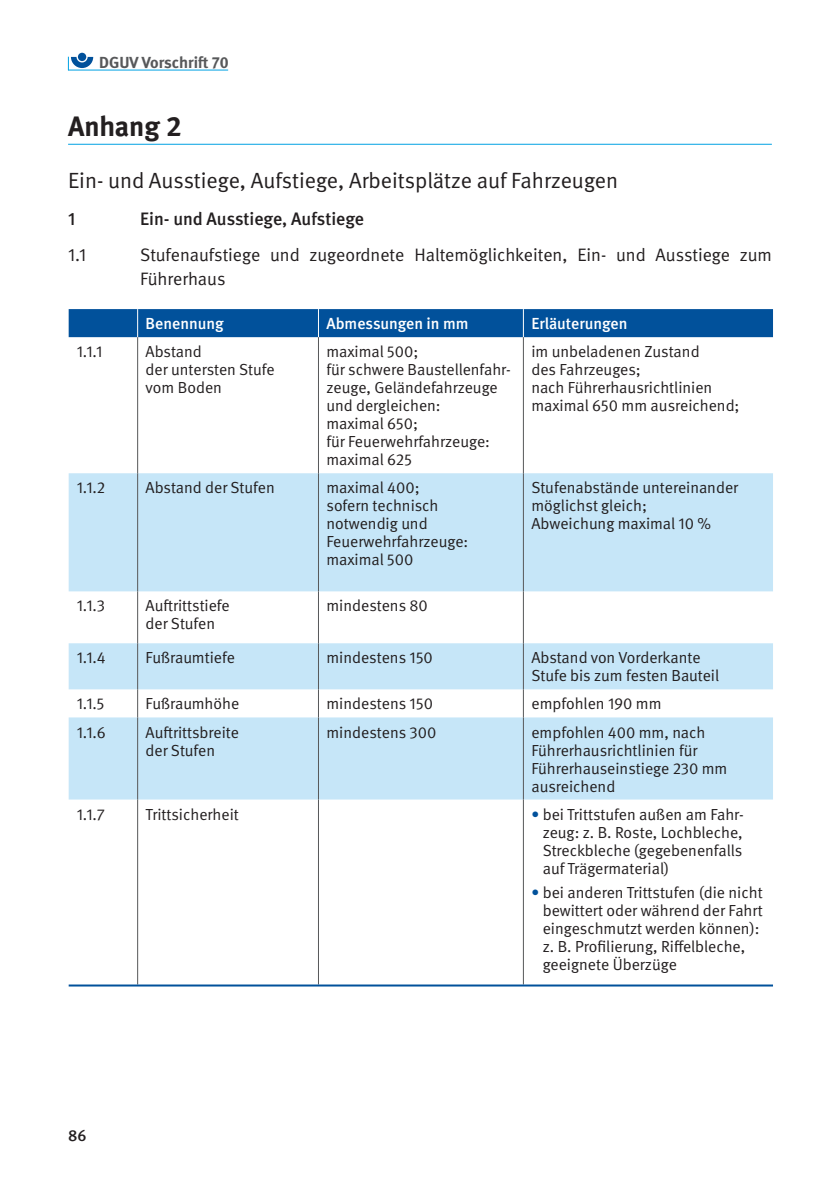
<style>
.page{position:relative;width:840px;height:1191px;background:#fff}
.page>*{position:absolute;margin:0;border:0;box-sizing:border-box;transform-origin:0 0}
.t1{font:700 28px "DGUV Meta";color:#231f20}
.t2{font:22px "DGUV Meta";color:#231f20}
.t3{font:18px/24px "DGUV Meta";color:#231f20}
.t4{font:500 18px "DGUV Meta";color:#231f20}
.t5{font:16px/18px "DGUV Meta";color:#231f20}
.t6{font:500 16px "DGUV Meta";color:#fff}
.t7{font:700 16px "DGUV Meta";color:#57585a}
.t8{font:500 16px "DGUV Meta";color:#231f20}
.s1{font-weight:500;color:#01519b}
</style>
<div class="page">
<div style="left:78px;top:53px;width:8px;height:8px;background:#01519b;border-radius:50%"></div>
<hr style="left:68px;top:70px;width:160px;height:1px;background:#00a1e3">
<svg style="left:68px;top:57px;width:25px;height:13px"></svg>
<hr style="left:68px;top:144px;width:703px;height:1px;background:#00a1e3">
<svg style="left:69px;top:473px;width:703px;height:326px;fill:#c6e6f8"></svg>
<div style="left:69px;top:309px;width:703px;height:28px;background:#01519b"></div>
<hr style="left:137px;top:337px;width:1px;height:136px;background:#57585a">
<hr style="left:318px;top:337px;width:1px;height:136px;background:#57585a">
<hr style="left:522px;top:337px;width:1px;height:136px;background:#57585a">
<hr style="left:137px;top:473px;width:1px;height:118px;background:#57585a">
<hr style="left:318px;top:473px;width:1px;height:118px;background:#57585a">
<hr style="left:522px;top:473px;width:1px;height:118px;background:#57585a">
<hr style="left:137px;top:591px;width:1px;height:52px;background:#57585a">
<hr style="left:318px;top:591px;width:1px;height:52px;background:#57585a">
<hr style="left:522px;top:591px;width:1px;height:52px;background:#57585a">
<hr style="left:137px;top:643px;width:1px;height:46px;background:#57585a">
<hr style="left:318px;top:643px;width:1px;height:46px;background:#57585a">
<hr style="left:522px;top:643px;width:1px;height:46px;background:#57585a">
<svg style="left:137px;top:689px;width:1px;height:28px"></svg>
<svg style="left:318px;top:689px;width:1px;height:28px"></svg>
<svg style="left:522px;top:689px;width:1px;height:28px"></svg>
<hr style="left:137px;top:717px;width:1px;height:82px;background:#57585a">
<hr style="left:318px;top:717px;width:1px;height:82px;background:#57585a">
<hr style="left:522px;top:717px;width:1px;height:82px;background:#57585a">
<hr style="left:137px;top:799px;width:1px;height:185px;background:#57585a">
<hr style="left:318px;top:799px;width:1px;height:185px;background:#57585a">
<hr style="left:522px;top:799px;width:1px;height:185px;background:#57585a">
<hr style="left:69px;top:984px;width:703px;height:2px;background:#01519b">
<p class="t7" style="left:99px;top:56px;width:131px">DGUV Vorschrift 70</p>
<h1 class="t1" style="left:68px;top:115px;width:115px">Anhang 2</h1>
<h2 class="t2" style="left:68px;top:172px;width:551px">Ein- und Ausstiege, Aufstiege, Arbeitsplätze auf Fahrzeugen</h2>
<p class="t4" style="left:68px;top:211px;width:9px">1</p>
<p class="t4" style="left:140px;top:211px;width:225px">Ein- und Ausstiege, Aufstiege</p>
<p class="t3" style="left:68px;top:244px;width:19px">1.1</p>
<p class="t3" style="left:140px;top:244px;width:633px">Stufenaufstiege und zugeordnete Haltemöglichkeiten, Ein- und Ausstiege zum<br>Führerhaus</p>
<p class="t6" style="left:145px;top:317px;width:80px">Benennung</p>
<p class="t6" style="left:326px;top:317px;width:144px">Abmessungen in mm</p>
<p class="t6" style="left:531px;top:317px;width:98px">Erläuterungen</p>
<p class="t5" style="left:77px;top:344px;width:27px">1.1.1</p>
<p class="t5" style="left:145px;top:344px;width:130px">Abstand<br>der untersten Stufe vom Boden</p>
<p class="t5" style="left:326px;top:344px;width:186px">maximal 500;<br>für schwere Baustellenfahr&shy;zeuge, Geländefahrzeuge und dergleichen:<br>maximal 650;<br>für Feuerwehrfahrzeuge: maximal 625</p>
<p class="t5" style="left:531px;top:344px;width:209px">im unbeladenen Zustand<br>des Fahrzeuges;<br>nach Führer hausrichtlinien maximal 650 mm ausreichend;</p>
<p class="t5" style="left:77px;top:480px;width:30px">1.1.2</p>
<p class="t5" style="left:145px;top:480px;width:131px">Abstand der Stufen</p>
<p class="t5" style="left:326px;top:480px;width:143px">maximal 400;<br>sofern technisch notwendig und<br>Feuerwehrfahrzeuge: maximal 500</p>
<p class="t5" style="left:531px;top:480px;width:208px">Stufenabstände untereinander möglichst gleich;<br>Abweichung maximal 10 %</p>
<p class="t5" style="left:77px;top:598px;width:30px">1.1.3</p>
<p class="t5" style="left:146px;top:598px;width:86px">Auftrittstiefe der Stufen</p>
<p class="t5" style="left:326px;top:598px;width:103px">mindestens 80</p>
<p class="t5" style="left:77px;top:650px;width:31px">1.1.4</p>
<p class="t5" style="left:145px;top:650px;width:91px">Fußraumtiefe</p>
<p class="t5" style="left:326px;top:650px;width:108px">mindestens 150</p>
<p class="t5" style="left:531px;top:650px;width:189px">Abstand von Vorderkante<br>Stufe bis zum festen Bauteil</p>
<p class="t5" style="left:77px;top:696px;width:29px">1.1.5</p>
<p class="t5" style="left:145px;top:696px;width:95px">Fußraumhöhe</p>
<p class="t5" style="left:326px;top:696px;width:108px">mindestens 150</p>
<p class="t5" style="left:531px;top:696px;width:131px">empfohlen 190 mm</p>
<p class="t5" style="left:77px;top:724px;width:31px">1.1.6</p>
<p class="t5" style="left:146px;top:724px;width:95px">Auftrittsbreite der Stufen</p>
<p class="t5" style="left:326px;top:724px;width:111px">mindestens 300</p>
<p class="t5" style="left:531px;top:724px;width:197px">empfohlen 400 mm, nach<br>Führerhausrichtlinien für<br>Führerhauseinstiege 230 mm ausreichend</p>
<p class="t5" style="left:77px;top:806px;width:30px">1.1.7</p>
<p class="t5" style="left:145px;top:806px;width:95px">Trittsicherheit</p>
<p class="t5" style="left:542px;top:806px;width:202px;text-align:justify;text-indent:-11px"><span class="s1">•</span> bei Trittstufen außen am Fahr&shy;zeug: z. B. Roste, Lochbleche, Streckbleche (gegebenenfalls auf Trägermaterial)</p>
<p class="t5" style="left:542px;top:884px;width:221px;text-indent:-11px"><span class="s1">•</span> bei anderen Trittstufen (die nicht bewittert oder während der Fahrt eingeschmutzt werden können): z. B. Profilierung, Riffelbleche, geeignete Überzüge</p>
<p class="t8" style="left:68px;top:1128px;width:20px">86</p>
</div>
